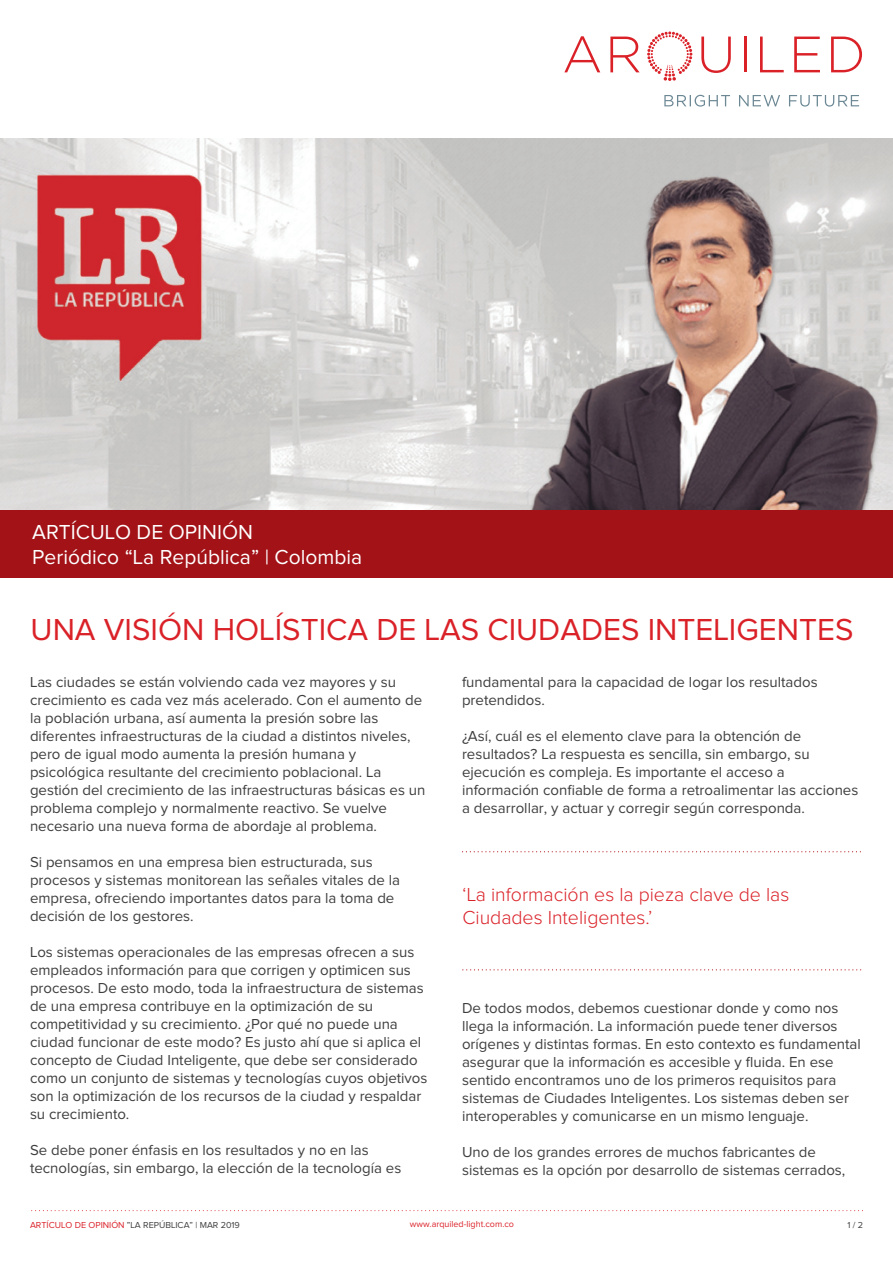
<style>
.page{position:relative;width:893px;height:1263px;background:#fff}
.page>*{position:absolute;margin:0;border:0;box-sizing:border-box;transform-origin:0 0}
.t1{font:31.5px "Proxima Nova";color:#da2128}
.t2{font:21px/25.2px "Proxima Nova";color:#fff}
.t3{font:300 19.5px/23.4px "Proxima Nova";color:#da2128}
.t4{font:15px/18px "Proxima Nova";color:#3e3e3f}
.t5{font:9px "Proxima Nova";color:#3e3e3f}
.t6{font:9px "Proxima Nova";color:#da2128}
.s1{color:#da2128}
</style>
<div class="page">
<svg style="left:564px;top:36px;width:36px;height:36px"></svg>
<svg style="left:610px;top:37px;width:30px;height:35px"></svg>
<svg style="left:701px;top:37px;width:30px;height:36px"></svg>
<hr style="left:744px;top:37px;width:2px;height:35px;background:#da2128">
<svg style="left:760px;top:37px;width:24px;height:35px"></svg>
<svg style="left:794px;top:37px;width:26px;height:35px"></svg>
<svg style="left:831px;top:37px;width:31px;height:35px"></svg>
<svg style="left:664px;top:95px;width:195px;height:12px"></svg>
<svg style="left:647px;top:31px;width:45px;height:50px"></svg>
<img style="left:0;top:138px;width:893px;height:372px">
<svg style="left:462px;top:851px;width:399px;height:1px"></svg>
<svg style="left:463px;top:969px;width:399px;height:1px"></svg>
<div style="left:0;top:510px;width:892px;height:68px;background:#a21217"></div>
<svg style="left:31px;top:1210px;width:828px;height:1px"></svg>
<h2 class="t2" style="left:32px;top:521px;width:332px">ARTÍCULO DE OPINIÓN<br>Periódico “La República” | Colombia</h2>
<h1 class="t1" style="left:31px;top:615px;width:824px">UNA VISIÓN HOLÍSTICA DE LAS CIUDADES INTELIGENTES</h1>
<p class="t4" style="left:30px;top:674px;width:397px">Las ciudades se están volviendo cada vez mayores y su crecimiento es cada vez más acelerado. Con el aumento de la población urbana, así aumenta la presión sobre las diferentes infraestructuras de la ciudad a distintos niveles, pero de igual modo aumenta la presión humana y psicológica resultante del crecimiento poblacional. La gestión del crecimiento de las infraestructuras básicas es un problema complejo y normalmente reactivo. Se vuelve necesario una nueva forma de abordaje al problema.</p>
<p class="t4" style="left:30px;top:854px;width:371px">Si pensamos en una empresa bien estructurada, sus procesos y sistemas monitorean las señales vitales de la empresa, ofreciendo importantes datos para la toma de decisión de los gestores.</p>
<p class="t4" style="left:30px;top:944px;width:399px">Los sistemas operacionales de las empresas ofrecen a sus empleados información para que corrigen y optimicen sus procesos. De esto modo, toda la infraestructura de sistemas de una empresa contribuye en la optimización de su competitividad y su crecimiento. ¿Por qué no puede una ciudad funcionar de este modo? Es justo ahí que si aplica el concepto de Ciudad Inteligente, que debe ser considerado como un conjunto de sistemas y tecnologías cuyos objetivos son la optimización de los recursos de la ciudad y respaldar su crecimiento.</p>
<p class="t4" style="left:30px;top:1142px;width:373px">Se debe poner énfasis en los resultados y no en las tecnologías, sin embargo, la elección de la tecnología es</p>
<p class="t4" style="left:462px;top:674px;width:357px">fundamental para la capacidad de logar los resultados pretendidos.</p>
<p class="t4" style="left:462px;top:728px;width:398px">¿Así, cuál es el elemento clave para la obtención de resultados? La respuesta es sencilla, sin embargo, su ejecución es compleja. Es importante el acceso a información confiable de forma a retroalimentar las acciones a desarrollar, y actuar y corregir según corresponda.</p>
<h3 class="t3" style="left:462px;top:884px;width:328px">‘La información es la pieza clave de las<br>Ciudades Inteligentes.’</h3>
<p class="t4" style="left:462px;top:999px;width:400px">De todos modos, debemos cuestionar donde y como nos llega la información. La información puede tener diversos orígenes y distintas formas. En esto contexto es fundamental asegurar que la información es accesible y fluida. En ese sentido encontramos uno de los primeros requisitos para sistemas de Ciudades Inteligentes. Los sistemas deben ser interoperables y comunicarse en un mismo lenguaje.</p>
<p class="t4" style="left:462px;top:1143px;width:385px">Uno de los grandes errores de muchos fabricantes de sistemas es la opción por desarrollo de sistemas cerrados,</p>
<p class="t5" style="left:30px;top:1221px;width:211px"><span class="s1">ARTÍCULO DE OPINIÓN</span> ”LA REPÚBLICA” | MAR 2019</p>
<p class="t6" style="left:410px;top:1220px;width:106px">www.arquiled-light.com.co</p>
<p class="t5" style="left:847px;top:1220px;width:17px">1 / 2</p>
</div>
